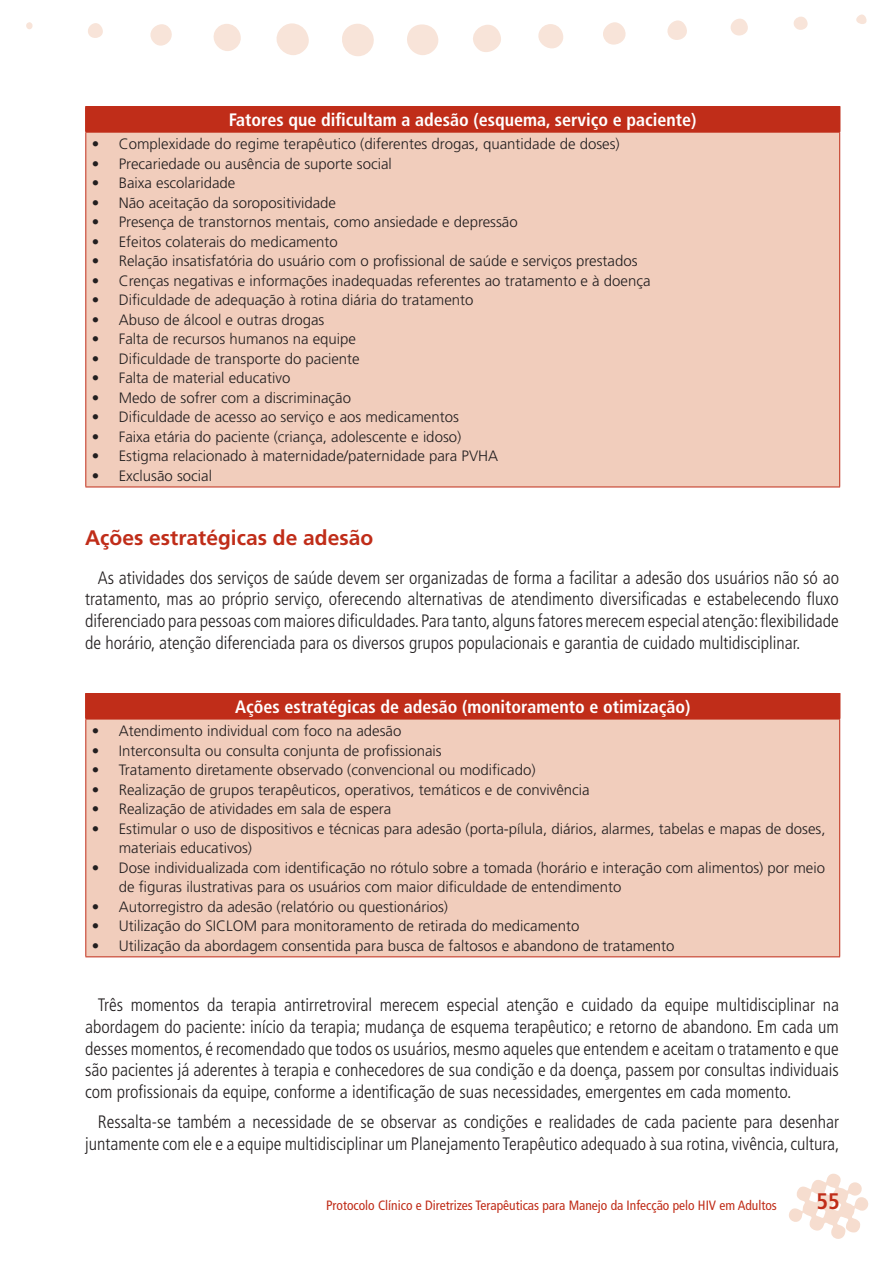
<style>
.page{position:relative;width:893px;height:1263px;background:#fff}
.page>*{position:absolute;margin:0;border:0;box-sizing:border-box;transform-origin:0 0}
.t1{font:700 condensed 22.5px "Frutiger LT Std";color:#c02d19}
.t2{font:700 21px "Frutiger LT Std";color:#c02d19}
.t3{font:300 condensed 18px/21.6px "Frutiger LT Std";color:#231f20;text-align:justify}
.t4{font:700 condensed 18px "Frutiger LT Std";color:#fff}
.t5{font:300 15px/19.5px "Frutiger LT Std";color:#231f20}
.t6{font:condensed 13.5px "Frutiger LT Std";color:#c02d19}
</style>
<div class="page">
<svg style="left:789px;top:1174px;width:80px;height:65px"></svg>
<svg style="left:856px;top:15px;width:11px;height:9px"></svg>
<svg style="left:793px;top:17px;width:15px;height:13px"></svg>
<svg style="left:730px;top:19px;width:18px;height:17px"></svg>
<svg style="left:667px;top:20px;width:20px;height:20px"></svg>
<svg style="left:603px;top:22px;width:23px;height:23px"></svg>
<svg style="left:538px;top:24px;width:26px;height:24px"></svg>
<svg style="left:473px;top:25px;width:28px;height:27px"></svg>
<svg style="left:407px;top:24px;width:32px;height:31px"></svg>
<svg style="left:342px;top:24px;width:32px;height:32px"></svg>
<svg style="left:276px;top:23px;width:33px;height:32px"></svg>
<svg style="left:213px;top:24px;width:28px;height:27px"></svg>
<svg style="left:150px;top:24px;width:22px;height:22px"></svg>
<svg style="left:88px;top:23px;width:15px;height:15px"></svg>
<svg style="left:26px;top:22px;width:7px;height:7px"></svg>
<div style="left:86px;top:107px;width:754px;height:25px;background:#c02d19"></div>
<div style="left:86px;top:132px;width:754px;height:355px;background:#f1cdbc"></div>
<hr style="left:85px;top:106px;width:755px;height:1px;background:#c02d19">
<hr style="left:85px;top:132px;width:755px;height:1px;background:#c02d19">
<hr style="left:85px;top:133px;width:1px;height:354px;background:#c02d19">
<hr style="left:839px;top:133px;width:1px;height:354px;background:#c02d19">
<hr style="left:85px;top:487px;width:755px;height:1px;background:#c02d19">
<hr style="left:85px;top:107px;width:2px;height:25px;background:#c02d19">
<div style="left:86px;top:693px;width:754px;height:26px;background:#c02d19"></div>
<div style="left:86px;top:719px;width:754px;height:238px;background:#f1cdbc"></div>
<hr style="left:85px;top:693px;width:755px;height:1px;background:#c02d19">
<hr style="left:85px;top:719px;width:755px;height:1px;background:#c02d19">
<hr style="left:85px;top:719px;width:1px;height:237px;background:#c02d19">
<hr style="left:839px;top:719px;width:1px;height:237px;background:#c02d19">
<hr style="left:85px;top:956px;width:755px;height:1px;background:#c02d19">
<hr style="left:85px;top:694px;width:2px;height:25px;background:#c02d19">
<p class="t4" style="left:229px;top:109px;width:469px">Fatores que dificultam a adesão (esquema, serviço e paciente)</p>
<p class="t5" style="left:92px;top:135px;width:529px">• Complexidade do regime terapêutico (diferentes drogas, quantidade de doses)</p>
<p class="t5" style="left:92px;top:154px;width:302px">• Precariedade ou ausência de suporte social</p>
<p class="t5" style="left:92px;top:174px;width:145px">• Baixa escolaridade</p>
<p class="t5" style="left:92px;top:193px;width:246px">• Não aceitação da soropositividade</p>
<p class="t5" style="left:92px;top:213px;width:427px">• Presença de transtornos mentais, como ansiedade e depressão</p>
<p class="t5" style="left:92px;top:232px;width:248px">• Efeitos colaterais do medicamento</p>
<p class="t5" style="left:92px;top:252px;width:547px">• Relação insatisfatória do usuário com o profissional de saúde e serviços prestados</p>
<p class="t5" style="left:92px;top:271px;width:560px">• Crenças negativas e informações inadequadas referentes ao tratamento e à doença</p>
<p class="t5" style="left:92px;top:291px;width:383px">• Dificuldade de adequação à rotina diária do tratamento</p>
<p class="t5" style="left:92px;top:310px;width:234px">• Abuso de álcool e outras drogas</p>
<p class="t5" style="left:92px;top:330px;width:266px">• Falta de recursos humanos na equipe</p>
<p class="t5" style="left:92px;top:349px;width:269px">• Dificuldade de transporte do paciente</p>
<p class="t5" style="left:92px;top:369px;width:200px">• Falta de material educativo</p>
<p class="t5" style="left:92px;top:388px;width:261px">• Medo de sofrer com a discriminação</p>
<p class="t5" style="left:92px;top:408px;width:369px">• Dificuldade de acesso ao serviço e aos medicamentos</p>
<p class="t5" style="left:92px;top:427px;width:371px">• Faixa etária do paciente (criança, adolescente e idoso)</p>
<p class="t5" style="left:92px;top:447px;width:408px">• Estigma relacionado à maternidade/paternidade para PVHA</p>
<p class="t5" style="left:92px;top:466px;width:122px">• Exclusão social</p>
<h2 class="t2" style="left:85px;top:525px;width:290px">Ações estratégicas de adesão</h2>
<p class="t3" style="left:85px;top:567px;width:755px;text-indent:13px">As atividades dos serviços de saúde devem ser organizadas de forma a facilitar a adesão dos usuários não só ao tratamento, mas ao próprio serviço, oferecendo alternativas de atendimento diversificadas e estabelecendo fluxo diferenciado para pessoas com maiores dificuldades. Para tanto, alguns fatores merecem especial atenção: flexibilidade de horário, atenção diferenciada para os diversos grupos populacionais e garantia de cuidado multidisciplinar.</p>
<p class="t4" style="left:235px;top:696px;width:457px">Ações estratégicas de adesão (monitoramento e otimização)</p>
<p class="t5" style="left:92px;top:722px;width:311px">• Atendimento individual com foco na adesão</p>
<p class="t5" style="left:92px;top:741px;width:351px">• Interconsulta ou consulta conjunta de profissionais</p>
<p class="t5" style="left:92px;top:761px;width:445px">• Tratamento diretamente observado (convencional ou modificado)</p>
<p class="t5" style="left:92px;top:780px;width:499px">• Realização de grupos terapêuticos, operativos, temáticos e de convivência</p>
<p class="t5" style="left:92px;top:800px;width:301px">• Realização de atividades em sala de espera</p>
<p class="t5" style="left:119px;top:819px;width:708px;text-indent:-27px">• Estimular o uso de dispositivos e técnicas para adesão (porta-pílula, diários, alarmes, tabelas e mapas de doses, materiais educativos)</p>
<p class="t5" style="left:119px;top:858px;width:708px;text-indent:-27px">• Dose individualizada com identificação no rótulo sobre a tomada (horário e interação com alimentos) por meio de figuras ilustrativas para os usuários com maior dificuldade de entendimento</p>
<p class="t5" style="left:92px;top:897px;width:358px">• Autorregistro da adesão (relatório ou questionários)</p>
<p class="t5" style="left:92px;top:917px;width:489px">• Utilização do SICLOM para monitoramento de retirada do medicamento</p>
<p class="t5" style="left:92px;top:936px;width:584px">• Utilização da abordagem consentida para busca de faltosos e abandono de tratamento</p>
<p class="t3" style="left:85px;top:995px;width:755px;text-indent:13px">Três momentos da terapia antirretroviral merecem especial atenção e cuidado da equipe multidisciplinar na abordagem do paciente: início da terapia; mudança de esquema terapêutico; e retorno de abandono. Em cada um desses momentos, é recomendado que todos os usuários, mesmo aqueles que entendem e aceitam o tratamento e que são pacientes já aderentes à terapia e conhecedores de sua condição e da doença, passem por consultas individuais com profissionais da equipe, conforme a identificação de suas necessidades, emergentes em cada momento.</p>
<p class="t3" style="left:85px;top:1111px;width:756px;text-align:right">Ressalta-se também a necessidade de se observar as condições e realidades de cada paciente para desenhar juntamente com ele e a equipe multidisciplinar um Planejamento Terapêutico adequado à sua rotina, vivência, cultura,</p>
<p class="t6" style="left:326px;top:1197px;width:452px">Protocolo Clínico e Diretrizes Terapêuticas para Manejo da Infecção pelo HIV em Adultos</p>
<h1 class="t1" style="left:816px;top:1188px;width:25px">55</h1>
</div>
